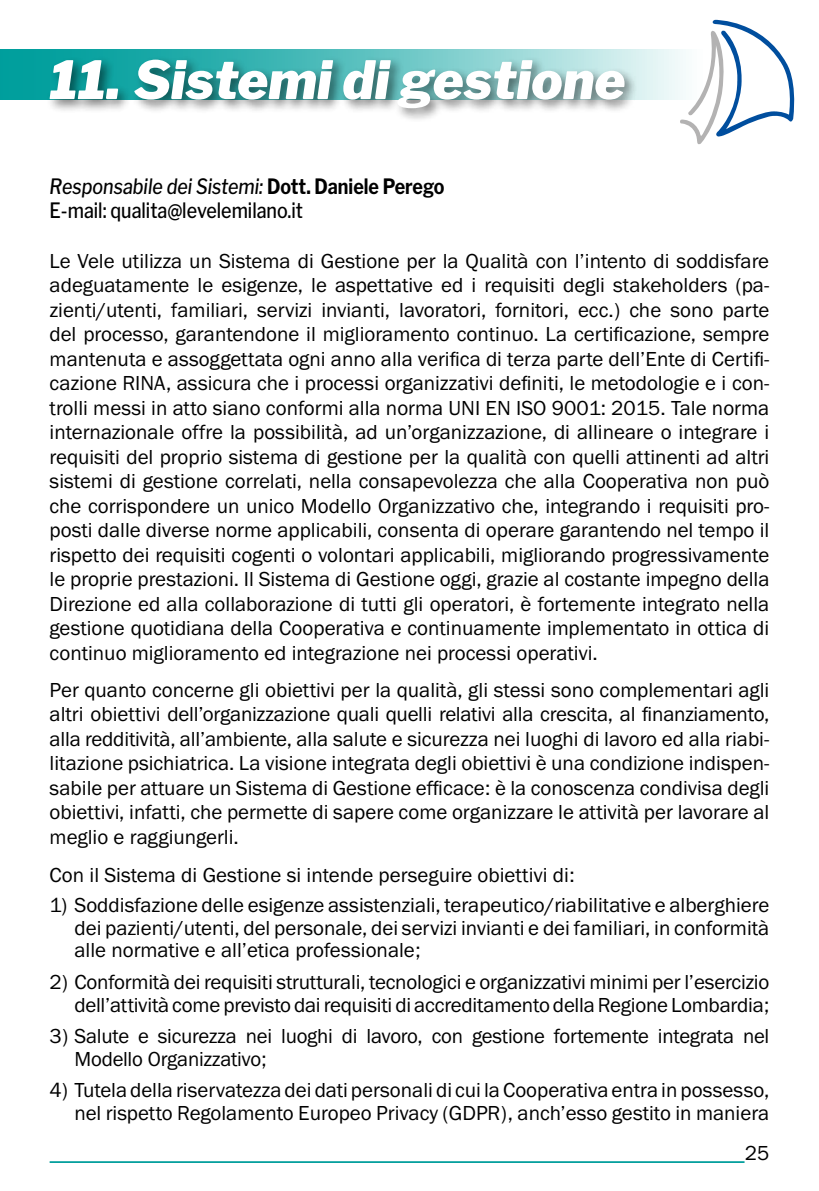
<style>
.page{position:relative;width:819px;height:1191px;background:#fff}
.page>*{position:absolute;margin:0;border:0;box-sizing:border-box;transform-origin:0 0}
.t1{font:italic 900 52.5px "Libre Franklin";color:#fff}
.t2{font:21px/24.5px "Franklin Gothic URW Boo";letter-spacing:-.01em;color:#000;text-align:justify}
.t3{font:500 21px/24.5px "Libre Franklin";color:#000;scale:.85 1}
.s1{font-style:italic}
.s2{font-weight:700}
</style>
<div class="page">
<hr style="left:50px;top:1161px;width:694px;height:2px;background:#009e9c">
<svg style="left:0;top:50px;width:680px;height:49px;background:#66c5c4"></svg>
<div style="left:46px;top:56px;width:592px;height:66px;background:#000;opacity:.5"></div>
<svg style="left:680px;top:20px;width:115px;height:124px"></svg>
<h1 class="t1" style="left:50px;top:48px;width:577px">11. Sistemi di gestione</h1>
<p class="t3" style="left:50px;top:174px;width:466px"><span class="s1">Responsabile dei Sistemi:</span> <span class="s2">Dott. Daniele Perego<br></span>E-mail: qualita@levelemilano.it</p>
<p class="t2" style="left:50px;top:248px;width:721px">Le Vele utilizza un Sistema di Gestione per la Qualità con l’intento di soddisfare adeguatamente le esigenze, le aspettative ed i requisiti degli stakeholders (pa&shy;zienti/utenti, familiari, servizi invianti, lavoratori, fornitori, ecc.) che sono parte del processo, garantendone il miglioramento continuo. La certificazione, sempre mantenuta e assoggettata ogni anno alla verifica di terza parte dell’Ente di Certifi&shy;cazione RINA, assicura che i processi organizzativi definiti, le metodologie e i con&shy;trolli messi in atto siano conformi alla norma UNI EN ISO 9001: 2015. Tale norma internazionale offre la possibilità, ad un’organizzazione, di allineare o integrare i requisiti del proprio sistema di gestione per la qualità con quelli attinenti ad altri sistemi di gestione correlati, nella consapevolezza che alla Cooperativa non può che corrispondere un unico Modello Organizzativo che, integrando i requisiti pro&shy;posti dalle diverse norme applicabili, consenta di operare garantendo nel tempo il rispetto dei requisiti cogenti o volontari applicabili, migliorando progressivamente le proprie prestazioni. Il Sistema di Gestione oggi, grazie al costante impegno della Direzione ed alla collaborazione di tutti gli operatori, è fortemente integrato nella gestione quotidiana della Cooperativa e continuamente implementato in ottica di continuo miglioramento ed integrazione nei processi operativi.</p>
<p class="t2" style="left:50px;top:677px;width:721px">Per quanto concerne gli obiettivi per la qualità, gli stessi sono complementari agli altri obiettivi dell’organizzazione quali quelli relativi alla crescita, al finanziamento, alla redditività, all’ambiente, alla salute e sicurezza nei luoghi di lavoro ed alla riabi&shy;litazione psichiatrica. La visione integrata degli obiettivi è una condizione indispen&shy;sabile per attuare un Sistema di Gestione efficace: è la conoscenza condivisa degli obiettivi, infatti, che permette di sapere come organizzare le attività per lavorare al meglio e raggiungerli.</p>
<p class="t2" style="left:50px;top:862px;width:526px">Con il Sistema di Gestione si intende perseguire obiettivi di:</p>
<p class="t2" style="left:74px;top:893px;width:696px;line-height:22.8px;text-indent:-25px">1) Soddisfazione delle esigenze assistenziali, terapeutico/riabilitative e alberghiere dei pazienti/utenti, del personale, dei servizi invianti e dei familiari, in conformità alle normative e all’etica professionale;</p>
<p class="t2" style="left:50px;top:970px;width:721px;line-height:22.8px;text-align:right">2) Conformità dei requisiti strutturali, tecnologici e organizzativi minimi per l’esercizio dell’attività come previsto dai requisiti di accreditamento della Regione Lombardia;</p>
<p class="t2" style="left:74px;top:1024px;width:696px;line-height:22.8px;text-indent:-25px">3) Salute e sicurezza nei luoghi di lavoro, con gestione fortemente integrata nel<br>Modello Organizzativo;</p>
<p class="t2" style="left:50px;top:1078px;width:721px;line-height:22.8px;text-align:right">4) Tutela della riservatezza dei dati personali di cui la Cooperativa entra in possesso, nel rispetto Regolamento Europeo Privacy (GDPR), anch’esso gestito in maniera</p>
<p class="t2" style="left:744px;top:1140px;width:26px">25</p>
</div>
